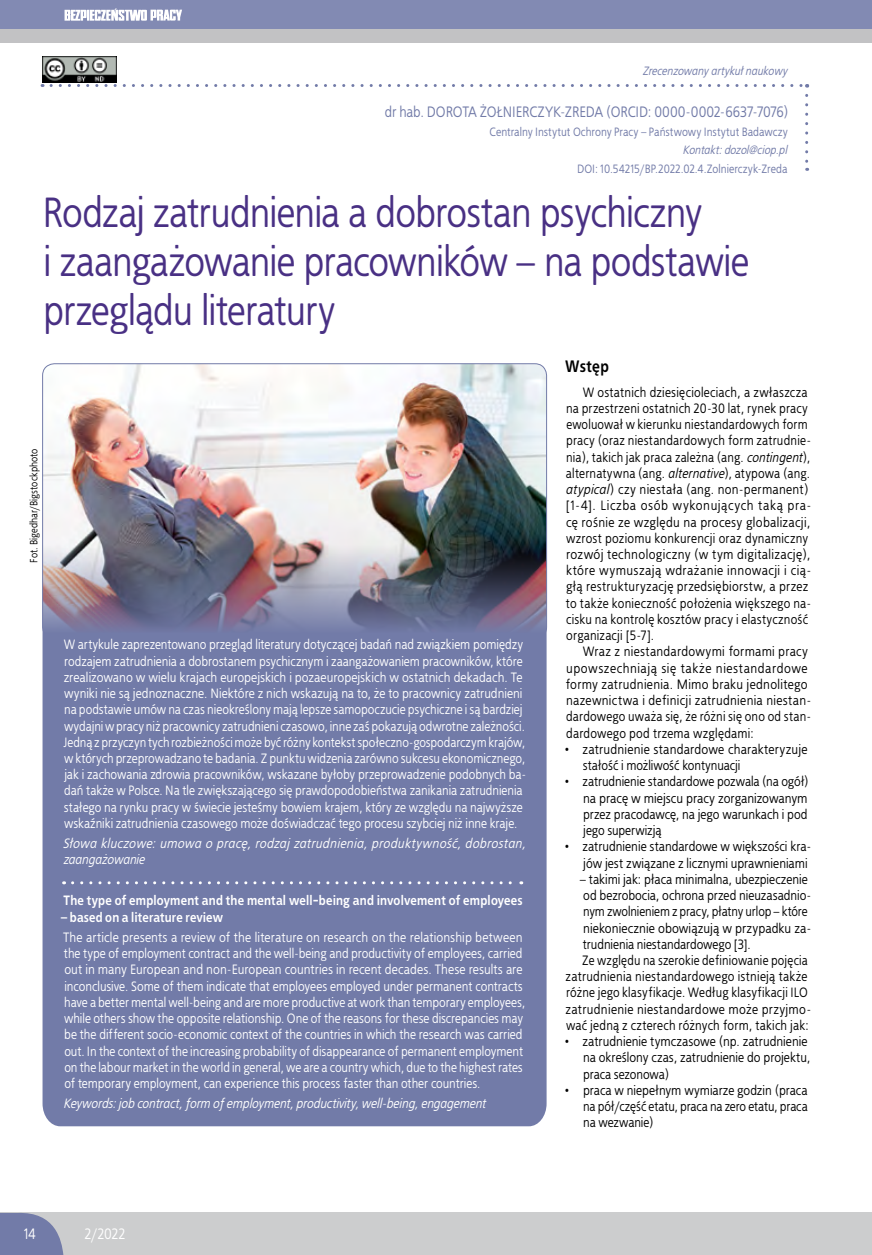
<style>
.page{position:relative;width:872px;height:1255px;background:#fff}
.page>*{position:absolute;margin:0;border:0;box-sizing:border-box;transform-origin:0 0}
.t1{font:42px/48.8px "Bureau TTEFN";letter-spacing:-.01em;color:#493084}
.t2{font:700 16.5px "Bureau TTEFN";letter-spacing:.02em;color:#000}
.t3{font:15px "Bureau TTEFN";color:#727ba8}
.t4{font:15px "Bureau TTEFN";letter-spacing:-.005em;color:#fff}
.t5{font:13.5px/16.2px "Bureau TTEFN";letter-spacing:.005em;color:#fff}
.t6{font:13.5px/16.2px "Bureau TTEFN";letter-spacing:.02em;color:#000}
.t7{font:italic 13.5px/16.2px "Bureau TTEFN";letter-spacing:.015em;color:#fff}
.t8{font:700 13.5px "Bureau TTEFN";letter-spacing:.01em;color:#fff}
.t9{font:12px "Bureau TTEFN";letter-spacing:.01em;color:#727ba8}
.t10{font:italic 12px "Bureau TTEFN";letter-spacing:.01em;color:#727ba8}
.t11{font:10.5px "Bureau TTEFN";letter-spacing:.015em;color:#000}
.s1{font-style:italic}
</style>
<div class="page">
<div style="left:0;top:1211px;width:872px;height:43px;background:#cccdce"></div>
<div style="left:0;top:0;width:872px;height:43px;background:#c2c2c4"></div>
<div style="left:0;top:0;width:872px;height:29px;background:#828ab3"></div>
<svg style="left:0;top:1211px;width:63px;height:43px;background:#828aaf"></svg>
<svg style="left:65px;top:9px;width:117px;height:12px"></svg>
<svg style="left:51px;top:84px;width:756px;height:4px"></svg>
<svg style="left:805px;top:95px;width:3px;height:76px"></svg>
<img style="left:44px;top:364px;width:502px;height:134px">
<svg style="left:43px;top:498px;width:503px;height:628px;background:#747ba1"></svg>
<svg style="left:73px;top:881px;width:449px;height:3px"></svg>
<img style="left:43px;top:56px;width:73px;height:26px">
<p class="t10" style="left:642px;top:62px;width:146px">Zrecenzowany artykuł naukowy</p>
<p class="t3" style="left:385px;top:102px;width:405px">dr hab. DOROTA ŻOŁNIERCZYK-ZREDA (ORCID: 0000-0002-6637-7076)</p>
<p class="t9" style="left:489px;top:123px;width:299px">Centralny Instytut Ochrony Pracy – Państwowy Instytut Badawczy</p>
<p class="t10" style="left:682px;top:142px;width:106px">Kontakt: dozol@ciop.pl</p>
<p class="t9" style="left:577px;top:161px;width:212px">DOI: 10.54215/BP.2022.02.4.Zolnierczyk-Zreda</p>
<h1 class="t1" style="left:42px;top:187px;width:708px">Rodzaj zatrudnienia a dobrostan psychiczny<br>i zaangażowanie pracowników – na podstawie przeglądu literatury</h1>
<p class="t11" style="left:27px;top:563px;width:116px;rotate:-90deg">Fot. Bigedhar/Bigstockphoto</p>
<p class="t5" style="left:63px;top:636px;width:464px">W artykule zaprezentowano przegląd literatury dotyczącej badań nad związkiem pomiędzy rodzajem zatrudnienia a dobrostanem psychicznym i zaangażowaniem pracowników, które zrealizowano w wielu krajach europejskich i pozaeuropejskich w ostatnich dekadach. Te wyniki nie są jednoznaczne. Niektóre z nich wskazują na to, że to pracownicy zatrudnieni na podstawie umów na czas nieokreślony mają lepsze samopoczucie psychiczne i są bardziej wydajni w pracy niż pracownicy zatrudnieni czasowo, inne zaś pokazują odwrotne zależności.<br>Jedną z przyczyn tych rozbieżności może być różny kontekst społeczno-gospodarczym krajów, w których przeprowadzano te badania. Z punktu widzenia zarówno sukcesu ekonomicznego, jak i zachowania zdrowia pracowników, wskazane byłoby przeprowadzenie podobnych ba&shy;dań także w Polsce. Na tle zwiększającego się prawdopodobieństwa zanikania zatrudnienia stałego na rynku pracy w świecie jesteśmy bowiem krajem, który ze względu na najwyższe wskaźniki zatrudnienia czasowego może doświadczać tego procesu szybciej niż inne kraje.</p>
<p class="t7" style="left:63px;top:835px;width:464px">Słowa kluczowe: umowa o pracę, rodzaj zatrudnienia, produktywność, dobrostan, zaangażowanie</p>
<p class="t8" style="left:64px;top:890px;width:460px">The type of employment and the mental well-being and involvement of employees</p>
<p class="t8" style="left:61px;top:906px;width:164px">– based on a literature review</p>
<p class="t5" style="left:63px;top:928px;width:463px">The article presents a review of the literature on research on the relationship between the type of employment contract and the well-being and productivity of employees, carried out in many European and non-European countries in recent decades. These results are inconclusive. Some of them indicate that employees employed under permanent contracts have a better mental well-being and are more productive at work than temporary employees, while others show the opposite relationship. One of the reasons for these discrepancies may be the different socio-economic context of the countries in which the research was carried out. In the context of the increasing probability of disappearance of permanent employment on the labour market in the world in general, we are a country which, due to the highest rates of temporary employment, can experience this process faster than other countries.</p>
<p class="t7" style="left:63px;top:1095px;width:424px">Keywords: job contract, form of employment, productivity, well-being, engagement</p>
<p class="t4" style="left:24px;top:1222px;width:14px">14</p>
<p class="t4" style="left:84px;top:1223px;width:42px">2/2022</p>
<p class="t2" style="left:565px;top:354px;width:45px">Wstęp</p>
<p class="t6" style="left:565px;top:383px;width:247px;text-indent:17px">W ostatnich dziesięcioleciach, a zwłaszcza na przestrzeni ostatnich 20-30 lat, rynek pracy ewoluował w kierunku niestandardowych form pracy (oraz niestandardowych form zatrudnie&shy;nia), takich jak praca zależna (ang. <span class="s1">contingent</span>), alternatywna (ang. <span class="s1">alternative</span>), atypowa (ang. <span class="s1">atypical</span>) czy niestała (ang. non-permanent) [1-4]. Liczba osób wykonujących taką pra&shy;cę rośnie ze względu na procesy globalizacji, wzrost poziomu konkurencji oraz dynamiczny rozwój technologiczny (w tym digitalizację), które wymuszają wdrażanie innowacji i cią&shy;głą restrukturyzację przedsiębiorstw, a przez to także konieczność położenia większego na&shy;cisku na kontrolę kosztów pracy i elastyczność organizacji [5-7].</p>
<p class="t6" style="left:565px;top:643px;width:247px;text-indent:17px">Wraz z niestandardowymi formami pracy upowszechniają się także niestandardowe formy zatrudnienia. Mimo braku jednolitego nazewnictwa i definicji zatrudnienia niestan&shy;dardowego uważa się, że różni się ono od stan&shy;dardowego pod trzema względami:</p>
<p class="t6" style="left:583px;top:740px;width:226px;text-indent:-18px">• zatrudnienie standardowe charakteryzuje stałość i możliwość kontynuacji</p>
<p class="t6" style="left:583px;top:773px;width:227px;text-align:justify;text-indent:-18px">• zatrudnienie standardowe pozwala (na ogół) na pracę w miejscu pracy zorganizowanym przez pracodawcę, na jego warunkach i pod jego superwizją</p>
<p class="t6" style="left:565px;top:838px;width:248px;text-align:right">• zatrudnienie standardowe w większości kra&shy;jów jest związane z licznymi uprawnieniami</p>
<p class="t6" style="left:579px;top:870px;width:229px">– takimi jak: płaca minimalna, ubezpieczenie</p>
<p class="t6" style="left:583px;top:886px;width:229px">od bezrobocia, ochrona przed nieuzasadnio-</p>
<p class="t6" style="left:583px;top:903px;width:226px">nym zwolnieniem z pracy, płatny urlop – które</p>
<p class="t6" style="left:583px;top:919px;width:229px">niekoniecznie obowiązują w przypadku za-</p>
<p class="t6" style="left:583px;top:935px;width:169px">trudnienia niestandardowego [3].</p>
<p class="t6" style="left:582px;top:951px;width:227px">Ze względu na szerokie definiowanie pojęcia</p>
<p class="t6" style="left:565px;top:968px;width:243px">zatrudnienia niestandardowego istnieją także</p>
<p class="t6" style="left:566px;top:984px;width:243px">różne jego klasyfikacje. Według klasyfikacji ILO</p>
<p class="t6" style="left:565px;top:1000px;width:247px">zatrudnienie niestandardowe może przyjmo-</p>
<p class="t6" style="left:566px;top:1016px;width:244px">wać jedną z czterech różnych form, takich jak:</p>
<p class="t6" style="left:583px;top:1032px;width:228px;text-indent:-18px">• zatrudnienie tymczasowe (np. zatrudnienie na określony czas, zatrudnienie do projektu, praca sezonowa)</p>
<p class="t6" style="left:583px;top:1081px;width:226px;text-align:justify;text-indent:-18px">• praca w niepełnym wymiarze godzin (praca na pół/część etatu, praca na zero etatu, praca na wezwanie)</p>
</div>
